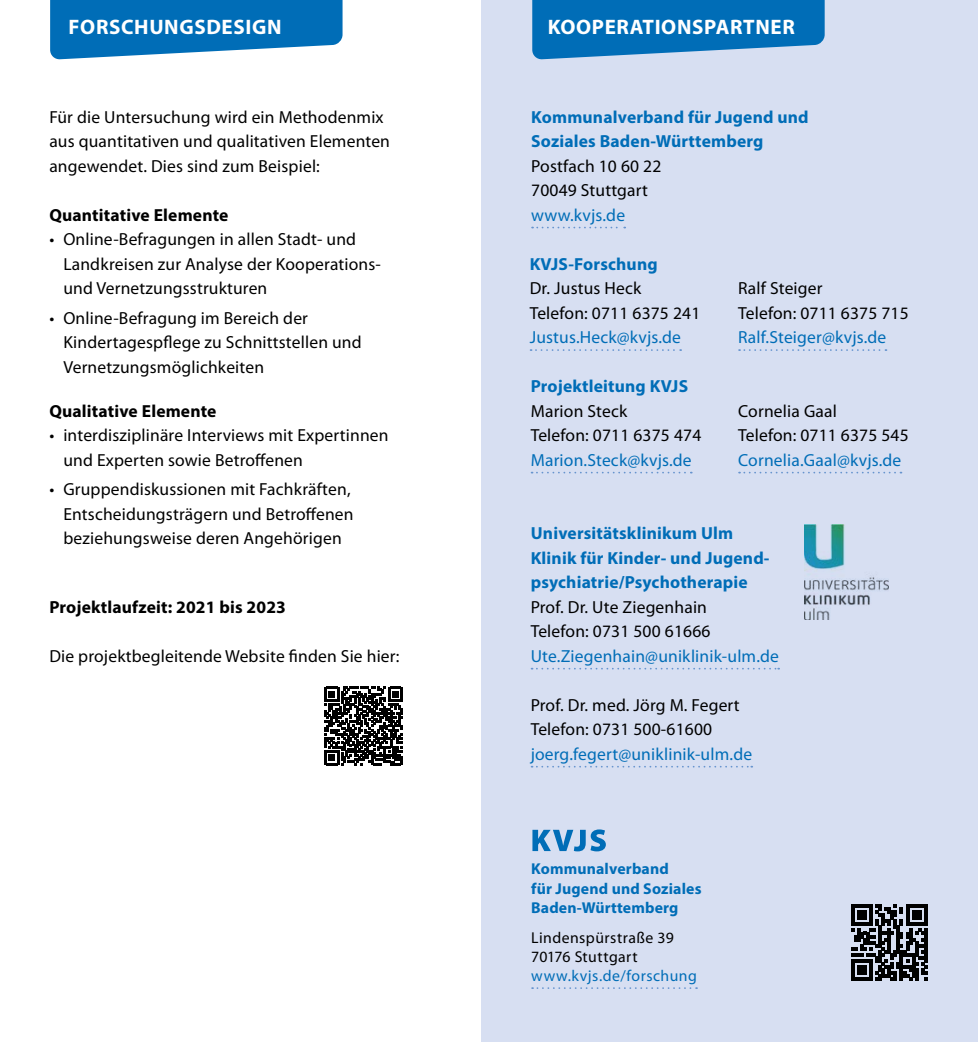
<style>
.page{position:relative;width:978px;height:1042px;background:#fff}
.page>*{position:absolute;margin:0;border:0;box-sizing:border-box;transform-origin:0 0}
.Inhalt_H2-Rubrik{font:700 21px "Myriad Pro";letter-spacing:.03em;color:#fff}
.Inhalt_P-Copytext{font:17.5px/24.5px "Myriad Pro";letter-spacing:.01em;color:#000}
.Inhalt_H3-Blau_Bold{font:700 17.5px/24.5px "Myriad Pro";letter-spacing:.01em;color:#006db7}
.Inhalt_P-Copytext-2{font:17.5px "Myriad Pro";letter-spacing:.01em;color:#006db7}
.Inhalt_H3-Scharz_Bold{font:700 17.5px "Myriad Pro";letter-spacing:.01em;color:#000}
.Kontakt_KVJS{font:700 15.75px/19.2px "Myriad Pro";letter-spacing:.01em;color:#006db7}
.Adresse{font:15.75px "Myriad Pro";letter-spacing:.025em;color:#000}
.Adresse-2{font:15.75px "Myriad Pro";letter-spacing:.03em;color:#006db7}
</style>
<div class="page">
<svg style="left:50px;top:0;width:292px;height:60px;background:#2280c0"></svg>
<div style="left:481px;top:0;width:496px;height:1042px;background:#d7dff2"></div>
<svg style="left:532px;top:0;width:292px;height:60px;background:#1d7cbe"></svg>
<svg style="left:851px;top:904px;width:76px;height:77px"></svg>
<svg style="left:324px;top:687px;width:79px;height:78px"></svg>
<svg style="left:532px;top:227px;width:93px;height:1px"></svg>
<svg style="left:532px;top:829px;width:73px;height:22px"></svg>
<svg style="left:532px;top:987px;width:165px;height:2px"></svg>
<svg style="left:530px;top:349px;width:151px;height:2px"></svg>
<svg style="left:738px;top:349px;width:148px;height:2px"></svg>
<svg style="left:531px;top:472px;width:160px;height:1px"></svg>
<svg style="left:738px;top:472px;width:163px;height:1px"></svg>
<svg style="left:531px;top:668px;width:248px;height:1px"></svg>
<svg style="left:531px;top:766px;width:221px;height:1px"></svg>
<img style="left:804px;top:525px;width:84px;height:94px">
<h2 class="Inhalt_H2-Rubrik" style="left:69px;top:13px;width:214px">FORSCHUNGSDESIGN</h2>
<p class="Inhalt_P-Copytext" style="left:49px;top:104px;width:342px">Für die Untersuchung wird ein Methodenmix aus quantitativen und qualitativen Elementen angewendet. Dies sind zum Beispiel:</p>
<h3 class="Inhalt_H3-Scharz_Bold" style="left:49px;top:203px;width:180px">Quantitative Elemente</h3>
<p class="Inhalt_P-Copytext" style="left:63px;top:227px;width:319px;text-indent:-14px">• Online-Befragungen in allen Stadt- und<br>Landkreisen zur Analyse der Kooperations&shy;und Vernetzungsstrukturen</p>
<p class="Inhalt_P-Copytext" style="left:63px;top:305px;width:300px;text-indent:-14px">• Online-Befragung im Bereich der<br>Kindertagespflege zu Schnittstellen und<br>Vernetzungsmöglichkeiten</p>
<h3 class="Inhalt_H3-Scharz_Bold" style="left:49px;top:399px;width:169px">Qualitative Elemente</h3>
<p class="Inhalt_P-Copytext" style="left:63px;top:423px;width:326px;text-indent:-14px">• interdisziplinäre Interviews mit Expertinnen und Experten sowie Betroffenen</p>
<p class="Inhalt_P-Copytext" style="left:63px;top:477px;width:292px;text-indent:-14px">• Gruppendiskussionen mit Fachkräften,<br>Entscheidungsträgern und Betroffenen beziehungsweise deren Angehörigen</p>
<h3 class="Inhalt_H3-Scharz_Bold" style="left:49px;top:595px;width:238px">Projektlaufzeit: 2021 bis 2023</h3>
<p class="Inhalt_P-Copytext" style="left:49px;top:643px;width:351px">Die projektbegleitende Website finden Sie hier:</p>
<h2 class="Inhalt_H2-Rubrik" style="left:547px;top:13px;width:248px">KOOPERATIONSPARTNER</h2>
<h3 class="Inhalt_H3-Blau_Bold" style="left:531px;top:104px;width:279px">Kommunalverband für Jugend und<br>Soziales Baden-Württemberg</h3>
<p class="Inhalt_P-Copytext" style="left:531px;top:153px;width:132px">Postfach 10 60 22</p>
<p class="Inhalt_P-Copytext" style="left:531px;top:178px;width:118px">70049 Stuttgart</p>
<p class="Inhalt_P-Copytext-2" style="left:531px;top:204px;width:95px">www.kvjs.de</p>
<h3 class="Inhalt_H3-Blau_Bold" style="left:529px;top:251px;width:129px">KVJS-Forschung</h3>
<p class="Inhalt_P-Copytext" style="left:529px;top:276px;width:113px">Dr. Justus Heck</p>
<p class="Inhalt_P-Copytext" style="left:529px;top:300px;width:172px">Telefon: 0711 6375 241</p>
<p class="Inhalt_P-Copytext-2" style="left:529px;top:326px;width:153px">Justus.Heck@kvjs.de</p>
<h3 class="Inhalt_H3-Blau_Bold" style="left:530px;top:373px;width:159px">Projektleitung KVJS</h3>
<p class="Inhalt_P-Copytext" style="left:530px;top:398px;width:98px">Marion Steck</p>
<p class="Inhalt_P-Copytext" style="left:530px;top:423px;width:172px">Telefon: 0711 6375 474</p>
<p class="Inhalt_P-Copytext-2" style="left:530px;top:449px;width:162px">Marion.Steck@kvjs.de</p>
<p class="Inhalt_P-Copytext" style="left:738px;top:276px;width:86px">Ralf Steiger</p>
<p class="Inhalt_P-Copytext" style="left:738px;top:300px;width:172px">Telefon: 0711 6375 715</p>
<p class="Inhalt_P-Copytext-2" style="left:738px;top:326px;width:150px">Ralf.Steiger@kvjs.de</p>
<p class="Inhalt_P-Copytext" style="left:738px;top:398px;width:100px">Cornelia Gaal</p>
<p class="Inhalt_P-Copytext" style="left:738px;top:423px;width:172px">Telefon: 0711 6375 545</p>
<p class="Inhalt_P-Copytext-2" style="left:738px;top:449px;width:165px">Cornelia.Gaal@kvjs.de</p>
<h3 class="Inhalt_H3-Blau_Bold" style="left:530px;top:520px;width:204px">Universitätsklinikum Ulm</h3>
<h3 class="Inhalt_H3-Blau_Bold" style="left:530px;top:545px;width:240px">Klinik für Kinder- und Jugend&shy;psychiatrie/Psychotherapie</h3>
<p class="Inhalt_P-Copytext" style="left:530px;top:594px;width:178px">Prof. Dr. Ute Ziegenhain</p>
<p class="Inhalt_P-Copytext" style="left:530px;top:619px;width:181px">Telefon: 0731 500 61666</p>
<p class="Inhalt_P-Copytext-2" style="left:530px;top:645px;width:250px">Ute.Ziegenhain@uniklinik-ulm.de</p>
<p class="Inhalt_P-Copytext" style="left:530px;top:692px;width:210px">Prof. Dr. med. Jörg M. Fegert</p>
<p class="Inhalt_P-Copytext" style="left:530px;top:717px;width:183px">Telefon: 0731 500-61600</p>
<p class="Inhalt_P-Copytext-2" style="left:530px;top:743px;width:223px">joerg.fegert@uniklinik-ulm.de</p>
<h3 class="Kontakt_KVJS" style="left:531px;top:859px;width:172px">Kommunalverband<br>für Jugend und Soziales<br>Baden-Württemberg</h3>
<p class="Adresse" style="left:531px;top:927px;width:144px">Lindenspürstraße 39</p>
<p class="Adresse" style="left:531px;top:947px;width:108px">70176 Stuttgart</p>
<p class="Adresse-2" style="left:531px;top:966px;width:167px">www.kvjs.de/forschung</p>
</div>
